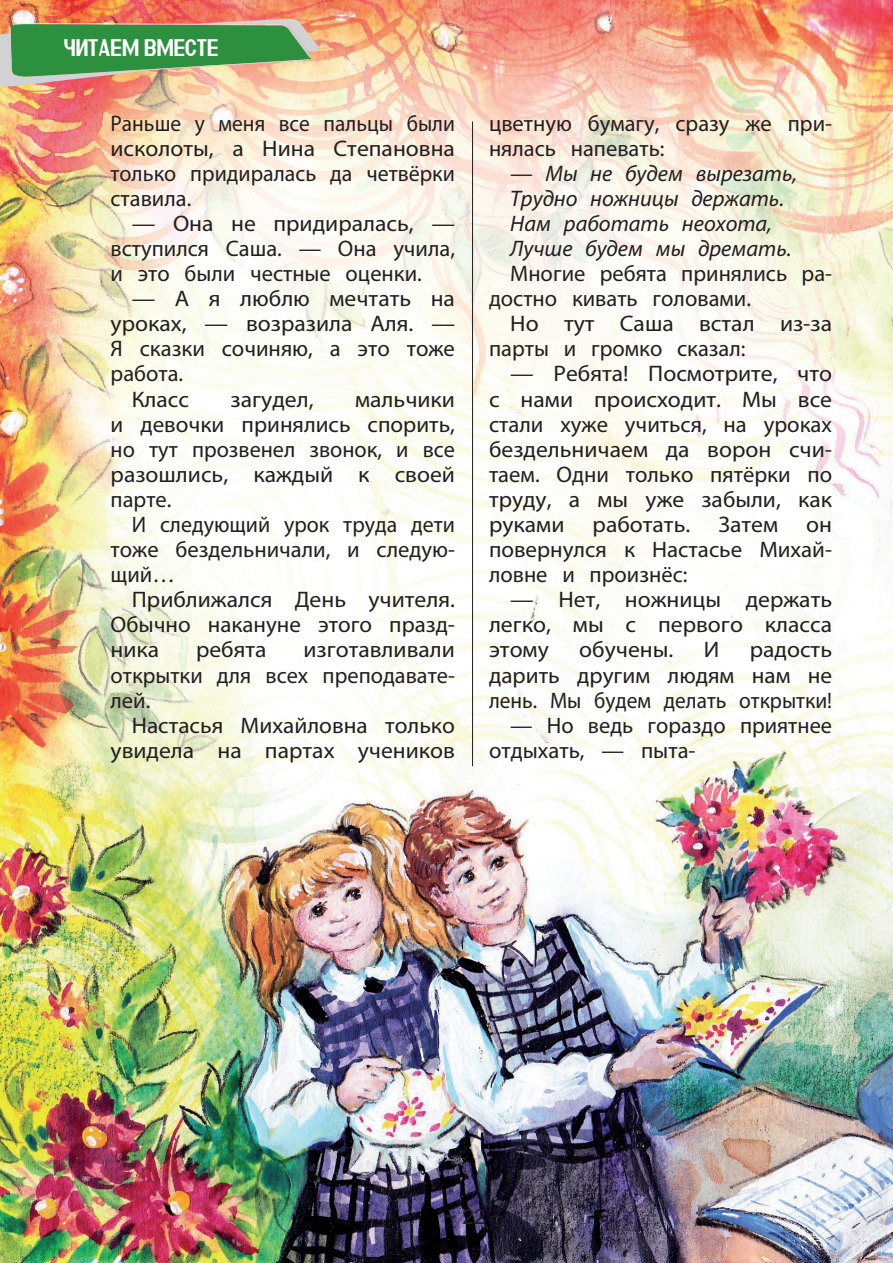
<style>
.page{position:relative;width:893px;height:1263px;background:#fff}
.page>*{position:absolute;margin:0;border:0;box-sizing:border-box;transform-origin:0 0}
.t1{font:24px "Azbuka Fixed";letter-spacing:.005em;color:#fff;scale:.85 1}
.t2{font:22.5px/25px "Myriad Pro";color:#231f20;text-align:justify;scale:1.05 1}
.t3{font:22.5px/25px "Myriad Pro";color:#231f20}
.t4{font:22.5px/25px "Myriad Pro";color:#231f20;text-align:justify;scale:.95 1}
.t5{font:italic 22.5px/25px "Myriad Pro";color:#231f20}
.t6{font:22.5px/25px "Myriad Pro";color:#231f20;text-align:right;scale:1.04 1}
.t7{font:21px "Arial";color:#231f20}
</style>
<div class="page">
<img style="left:0;top:0;width:893px;height:1263px">
<hr style="left:472px;top:122px;width:1px;height:644px;background:#231f20">
<img style="left:0;top:19px;width:319px;height:68px">
<p class="t1" style="left:64px;top:34px;width:183px">Читаем вместе</p>
<p class="t4" style="left:111px;top:110px;width:364px">Раньше у меня все пальцы были исколоты, а Нина Степановна только придиралась да четвёрки ставила.</p>
<p class="t2" style="left:111px;top:210px;width:330px;text-indent:21px">— Она не придиралась, — вступился Саша. — Она учила, и это были честные оценки.</p>
<p class="t2" style="left:132px;top:286px;width:309px">— А я люблю мечтать на</p>
<p class="t2" style="left:111px;top:311px;width:330px">уроках, — возразила Аля. —</p>
<p class="t3" style="left:111px;top:336px;width:346px">Я сказки сочиняю, а это тоже</p>
<p class="t3" style="left:111px;top:361px;width:74px">работа.</p>
<p class="t2" style="left:132px;top:386px;width:56px">Класс</p>
<p class="t2" style="left:231px;top:386px;width:81px">загудел,</p>
<p class="t2" style="left:111px;top:386px;width:330px;text-indent:245px">мальчики и девочки принялись спорить, но тут прозвенел звонок, и все разошлись, каждый к своей парте.</p>
<p class="t3" style="left:111px;top:511px;width:346px;text-align:justify;text-indent:21px">И следующий урок труда дети тоже бездельничали, и следую&shy;щий…</p>
<p class="t2" style="left:111px;top:587px;width:330px;text-indent:21px">Приближался День учителя.<br>Обычно накануне этого празд&shy;ника</p>
<p class="t2" style="left:196px;top:637px;width:69px">ребята</p>
<p class="t2" style="left:111px;top:637px;width:330px;text-indent:193px">изготавливали открытки для всех преподавате&shy;лей.</p>
<p class="t6" style="left:111px;top:712px;width:333px">Настасья Михайловна только увидела на партах учеников</p>
<p class="t3" style="left:489px;top:110px;width:345px">цветную бумагу, сразу же при&shy;нялась напевать:</p>
<p class="t5" style="left:510px;top:160px;width:288px">— Мы не будем вырезать,<br>Трудно ножницы держать.<br>Нам работать неохота,<br>Лучше будем мы дремать.</p>
<p class="t3" style="left:489px;top:261px;width:345px;text-indent:21px">Многие ребята принялись ра&shy;достно кивать головами.</p>
<p class="t2" style="left:489px;top:311px;width:328px;text-indent:21px">Но тут Саша встал из-за парты и громко сказал:</p>
<p class="t2" style="left:489px;top:361px;width:328px;text-indent:21px">— Ребята! Посмотрите, что с нами происходит. Мы все стали хуже учиться, на уроках бездельничаем да ворон счи&shy;таем. Одни только пятёрки по труду, а мы уже забыли, как руками работать. Затем он повернулся к Настасье Михай&shy;ловне и произнёс:</p>
<p class="t2" style="left:489px;top:587px;width:328px;text-indent:21px">— Нет, ножницы держать легко, мы с первого класса этому</p>
<p class="t2" style="left:579px;top:637px;width:91px">обучены.</p>
<p class="t2" style="left:704px;top:637px;width:16px">И</p>
<p class="t2" style="left:489px;top:637px;width:328px;text-indent:261px">радость дарить другим людям нам не лень. Мы будем делать открытки!</p>
<p class="t3" style="left:489px;top:712px;width:345px;text-indent:21px">— Но ведь гораздо приятнее отдыхать, — пыта-</p>
<p class="t7" style="left:444px;top:1202px;width:61px">~ 22 ~</p>
</div>
